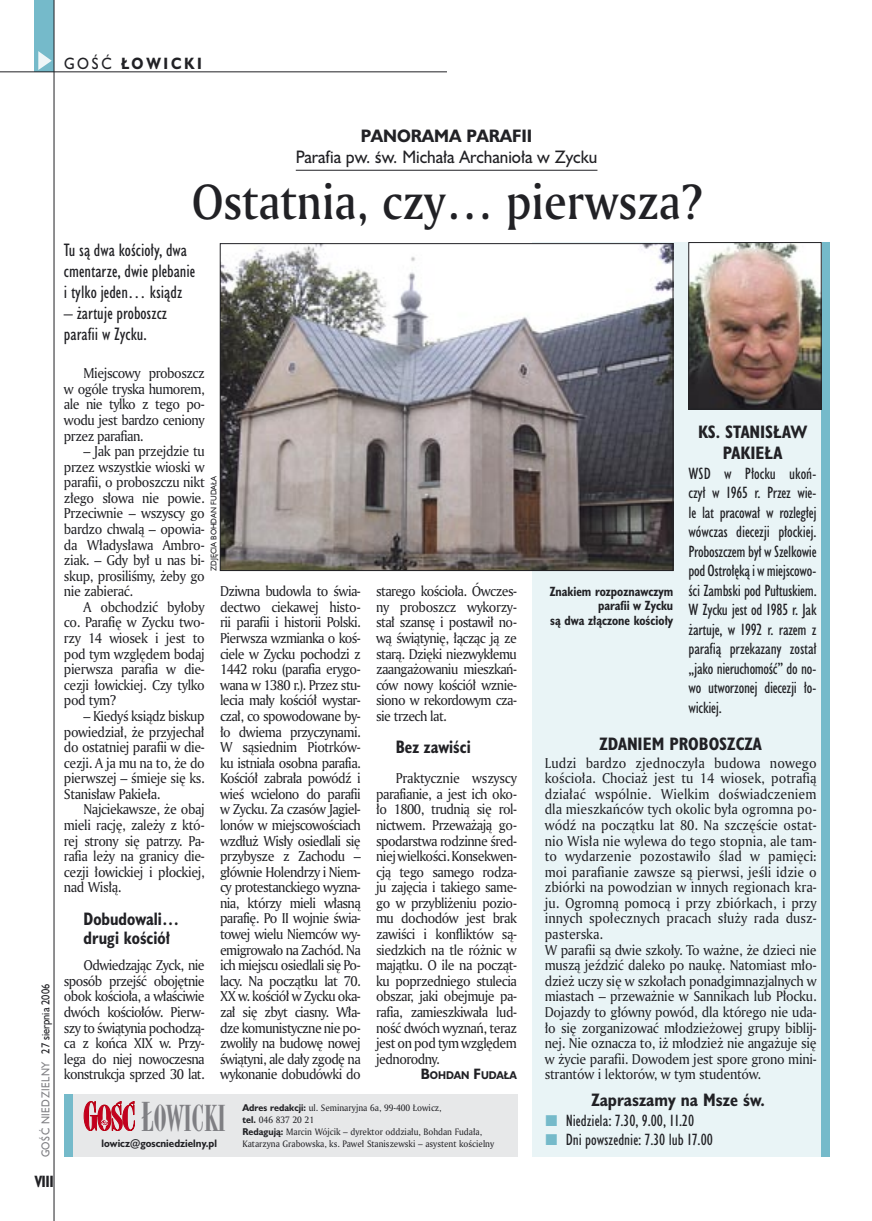
<style>
.page{position:relative;width:872px;height:1221px;background:#fff}
.page>*{position:absolute;margin:0;border:0;box-sizing:border-box;transform-origin:0 0}
._05a_tytyl_AmMd_32_pt{font:48px "Amerigo Md PL";color:#212125;scale:.9 1}
._05a_tytyl_AmMd_48_pt{font:34.5px "Modern 735 PL";color:#7f7f83;scale:.9 1}
._06-4_lead_lokal_HuCn_11_pt{font:16.5px/21px "Humanst 521 Cn PL";color:#212125}
._04-2_tytul_ramki{font:700 16.5px/21px "Humanst 521 Cn PL";color:#212125;text-align:center}
._04-3_nadtytul_lokal{font:16.5px/21px "Humanst 521 PL";color:#212125;text-align:center;scale:.94 1}
._04_srodtytul_HuCB_11_pt{font:700 16.5px/19.5px "Humanst 521 Cn PL";color:#212125;scale:.94 1}
._03-2_body_do_ramki{font:15px/19.5px "Humanst 521 Cn PL";letter-spacing:-.02em;color:#212125;text-align:justify}
._03-2_body_do_ramki-2{font:15px "Humanst 521 Cn PL";color:#212125}
._15a_temat_lewo{font:700 15px "Humanst 521 PL";letter-spacing:.2em;color:#212125;scale:.9 1}
._16_pagina_lewa{font:700 15px "Humanst 521 Cn PL";color:#212125;scale:.94 1}
._01_body_tekst{font:13.8px/15.6px "Amerigo PL";letter-spacing:-.04em;color:#212125;text-align:justify;scale:.94 1}
._03-4_body_liturgii{font:13.8px/15.6px "Amerigo PL";letter-spacing:-.02em;color:#212125;text-align:justify;scale:.94 1}
._09_podpis_zdjecia_HuCnB{font:700 12.3px/14.4px "Humanst 521 Cn PL";color:#212125;text-align:right;scale:.94 1}
._18a_data_lewa_GOSC{font:10.5px "Humanst 521 PL";letter-spacing:.05em;color:#7f7f83;scale:.9 1}
._18_data_lewa{font:10.5px "Humanst 521 PL";color:#212125;scale:.9 1}
._12a_autor_na_koncu_HuBd{font:700 10.35px "Humanst 521 PL";color:#212125;scale:.9 1}
._20a_stopka_adres{font:700 9.9px "Humanst 521 PL";color:#212125;scale:.94 1}
._20b_stopka_dzial{font:9px "Amerigo PL";color:#212125;scale:.94 1}
._09a_autor_zdjecia_Hu_5_pt{font:7.5px "Humanst 521 PL";color:#212125;scale:.94 1}
.s1{font-weight:400}
.s2{font-weight:700}
.s3{font-size:13.8px}
.s4{font-size:38.4px}
.s5{font-family:"Humanst 521 PL";font-weight:700}
</style>
<div class="page">
<div style="left:64px;top:1094px;width:453px;height:62px;background:#e7e8e9"></div>
<div style="left:64px;top:1094px;width:8px;height:62px;background:#75baca"></div>
<svg style="left:84px;top:1101px;width:51px;height:29px"></svg>
<div style="left:35px;top:0;width:19px;height:72px;background:#75baca"></div>
<svg style="left:38px;top:51px;width:14px;height:19px"></svg>
<hr style="left:54px;top:0;width:1px;height:1220px;background:#212125">
<hr style="left:0;top:72px;width:447px;height:1px;background:#212125">
<div style="left:532px;top:243px;width:296px;height:913px;background:#e9f4f6"></div>
<img style="left:222px;top:245px;width:449px;height:323px">
<div style="left:220px;top:243px;width:453px;height:327px;border:1px solid #212125"></div>
<div style="left:821px;top:243px;width:8px;height:913px;background:#75baca"></div>
<hr style="left:296px;top:170px;width:301px;height:1px;background:#212125">
<img style="left:690px;top:244px;width:129px;height:163px">
<div style="left:688px;top:242px;width:133px;height:167px;border:1px solid #212125"></div>
<p class="_15a_temat_lewo" style="left:64px;top:53px;width:155px"><span class="s1">GOŚĆ</span> ŁOWICKI</p>
<p class="_18_data_lewa" style="left:38px;top:1053px;width:79px;rotate:-90deg">27 sierpnia 2006</p>
<p class="_18a_data_lewa_GOSC" style="left:38px;top:1157px;width:108px;rotate:-90deg">GOŚĆ NIEDZIELNY</p>
<p class="_16_pagina_lewa" style="left:35px;top:1170px;width:22px">VIII</p>
<p class="_04-3_nadtytul_lokal" style="left:296px;top:125px;width:322px"><span class="s2">PANORAMA PARAFII<br></span>Parafia pw. św. Michała Archanioła w Zycku</p>
<p class="_05a_tytyl_AmMd_32_pt" style="left:192px;top:170px;width:568px">Ostatnia, czy… pierwsza?</p>
<p class="_06-4_lead_lokal_HuCn_11_pt" style="left:64px;top:239px;width:133px">Tu są dwa kościoły, dwa cmentarze, dwie plebanie i tylko jeden… ksiądz</p>
<p class="_06-4_lead_lokal_HuCn_11_pt" style="left:64px;top:302px;width:105px">– żartuje proboszcz parafii w Zycku.</p>
<p class="_01_body_tekst" style="left:64px;top:365px;width:151px;text-indent:20px">Miejscowy proboszcz w ogóle tryska humorem, ale nie tylko z tego po&shy;wodu jest bardzo ceniony przez parafian.</p>
<p class="_01_body_tekst" style="left:64px;top:443px;width:151px;text-indent:20px">– Jak pan przejdzie tu przez wszystkie wioski w parafii, o proboszczu nikt złego słowa nie powie.<br>Przeciwnie – wszyscy go bardzo chwalą – opowia&shy;da Władysława Ambro&shy;ziak. – Gdy był u nas bi&shy;skup, prosiliśmy, żeby go nie zabierać.</p>
<p class="_01_body_tekst" style="left:64px;top:598px;width:151px;text-indent:20px">A obchodzić byłoby co. Parafię w Zycku two&shy;rzy 14 wiosek i jest to pod tym względem bodaj pierwsza parafia w die&shy;cezji łowickiej. Czy tylko pod tym?</p>
<p class="_01_body_tekst" style="left:64px;top:707px;width:151px;text-indent:20px">– Kiedyś ksiądz biskup powiedział, że przyjechał do ostatniej parafii w die&shy;cezji. A ja mu na to, że do pierwszej – śmieje się ks.<br>Stanisław Pakieła.</p>
<p class="_01_body_tekst" style="left:64px;top:801px;width:151px;text-indent:20px">Najciekawsze, że obaj mieli rację, zależy z któ&shy;rej strony się patrzy. Pa&shy;rafia leży na granicy die&shy;cezji łowickiej i płockiej, nad Wisłą.</p>
<p class="_04_srodtytul_HuCB_11_pt" style="left:83px;top:908px;width:103px">Dobudowali… drugi kościół</p>
<p class="_01_body_tekst" style="left:64px;top:957px;width:151px;text-indent:20px">Odwiedzając Zyck, nie sposób przejść obojętnie obok kościoła, a właściwie dwóch kościołów. Pierw&shy;szy to świątynia pochodzą&shy;ca z końca XIX w. Przy&shy;lega do niej nowoczesna konstrukcja sprzed 30 lat.</p>
<p class="_09a_autor_zdjecia_Hu_5_pt" style="left:209px;top:571px;width:103px;rotate:-90deg">ZDJĘCIA BOHDAN FUDAŁA</p>
<p class="_01_body_tekst" style="left:220px;top:583px;width:151px">Dziwna budowla to świa&shy;dectwo ciekawej histo&shy;rii parafii i historii Polski.<br>Pierwsza wzmianka o koś&shy;ciele w Zycku pochodzi z 1442 roku (parafia erygo&shy;wana w 1380 r.). Przez stu&shy;lecia mały kościół wystar&shy;czał, co spowodowane by&shy;ło dwiema przyczynami.<br>W sąsiednim Piotrków&shy;ku istniała osobna parafia.<br>Kościół zabrała powódź i wieś wcielono do parafii w Zycku. Za czasów Jagiel&shy;lonów w miejscowościach wzdłuż Wisły osiedlali się przybysze z Zachodu – głównie Holendrzy i Niem&shy;cy protestanckiego wyzna&shy;nia, którzy mieli własną parafię. Po II wojnie świa&shy;towej wielu Niemców wy&shy;emigrowało na Zachód. Na ich miejscu osiedlali się Po&shy;lacy. Na początku lat 70.<br>XX w. kościół w Zycku oka&shy;zał się zbyt ciasny. Wła&shy;dze komunistyczne nie po&shy;zwoliły na budowę nowej świątyni, ale dały zgodę na wykonanie dobudówki do</p>
<p class="_01_body_tekst" style="left:376px;top:583px;width:151px">starego kościoła. Ówczes&shy;ny proboszcz wykorzy&shy;stał szansę i postawił no&shy;wą świątynię, łącząc ją ze starą. Dzięki niezwykłemu zaangażowaniu mieszkań&shy;ców nowy kościół wznie&shy;siono w rekordowym cza&shy;sie trzech lat.</p>
<p class="_04_srodtytul_HuCB_11_pt" style="left:396px;top:736px;width:81px">Bez zawiści</p>
<p class="_01_body_tekst" style="left:376px;top:770px;width:151px;text-indent:20px">Praktycznie wszyscy parafianie, a jest ich oko&shy;ło 1800, trudnią się rol&shy;nictwem. Przeważają go&shy;spodarstwa rodzinne śred&shy;niej wielkości. Konsekwen&shy;cją tego samego rodza&shy;ju zajęcia i takiego same&shy;go w przybliżeniu pozio&shy;mu dochodów jest brak zawiści i konfliktów są&shy;siedzkich na tle różnic w majątku. O ile na począt&shy;ku poprzedniego stulecia obszar, jaki obejmuje pa&shy;rafia, zamieszkiwała lud&shy;ność dwóch wyznań, teraz jest on pod tym względem jednorodny.</p>
<p class="_12a_autor_na_koncu_HuBd" style="left:421px;top:1068px;width:108px"><span class="s3">B</span>OHDAN <span class="s3">F</span>UDAŁA</p>
<p class="_05a_tytyl_AmMd_48_pt" style="left:141px;top:1096px;width:96px"><span class="s4">Ł</span>OWICKI</p>
<p class="_20b_stopka_dzial" style="left:243px;top:1101px;width:213px"><span class="s5">Adres redakcji:</span> ul. Seminaryjna 6a, 99-400 Łowicz,</p>
<p class="_20b_stopka_dzial" style="left:243px;top:1113px;width:78px"><span class="s5">tel.</span> 046 837 20 21</p>
<p class="_20b_stopka_dzial" style="left:243px;top:1125px;width:256px"><span class="s5">Redagują:</span> Marcin Wójcik – dyrektor oddziału, Bohdan Fudała,</p>
<p class="_20a_stopka_adres" style="left:102px;top:1136px;width:124px">lowicz@goscniedzielny.pl</p>
<p class="_20b_stopka_dzial" style="left:243px;top:1137px;width:269px">Katarzyna Grabowska, ks. Paweł Staniszewski – asystent kościelny</p>
<p class="_09_podpis_zdjecia_HuCnB" style="left:549px;top:584px;width:133px">Znakiem rozpoznawczym parafii w Zycku</p>
<p class="_09_podpis_zdjecia_HuCnB" style="left:550px;top:612px;width:132px">są dwa złączone kościoły</p>
<p class="_04-2_tytul_ramki" style="left:698px;top:421px;width:110px">KS. STANISŁAW<br>PAKIEŁA</p>
<p class="_03-2_body_do_ramki" style="left:688px;top:463px;width:130px">WSD w Płocku ukoń&shy;czył w 1965 r. Przez wie&shy;le lat pracował w rozległej wówczas diecezji płockiej.<br>Proboszczem był w Szelkowie pod Ostrołęką i w miejscowo&shy;ści Zambski pod Pułtuskiem.<br>W Zycku jest od 1985 r. Jak żartuje, w 1992 r. razem z parafią przekazany został „jako nieruchomość” do no&shy;wo utworzonej diecezji ło&shy;wickiej.</p>
<p class="_04-2_tytul_ramki" style="left:599px;top:732px;width:164px">ZDANIEM PROBOSZCZA</p>
<p class="_03-4_body_liturgii" style="left:545px;top:754px;width:291px">Ludzi bardzo zjednoczyła budowa nowego kościoła. Chociaż jest tu 14 wiosek, potrafią działać wspólnie. Wielkim doświadczeniem dla mieszkańców tych okolic była ogromna po&shy;wódź na początku lat 80. Na szczęście ostat&shy;nio Wisła nie wylewa do tego stopnia, ale tam&shy;to wydarzenie pozostawiło ślad w pamięci: moi parafianie zawsze są pierwsi, jeśli idzie o zbiórki na powodzian w innych regionach kra&shy;ju. Ogromną pomocą i przy zbiórkach, i przy innych społecznych pracach służy rada dusz&shy;pasterska.</p>
<p class="_03-4_body_liturgii" style="left:545px;top:941px;width:291px">W parafii są dwie szkoły. To ważne, że dzieci nie muszą jeździć daleko po naukę. Natomiast mło&shy;dzież uczy się w szkołach ponadgimnazjalnych w miastach – przeważnie w Sannikach lub Płocku.<br>Dojazdy to główny powód, dla którego nie uda&shy;ło się zorganizować młodzieżowej grupy biblij&shy;nej. Nie oznacza to, iż młodzież nie angażuje się w życie parafii. Dowodem jest spore grono mini&shy;strantów i lektorów, w tym studentów.</p>
<p class="_04-2_tytul_ramki" style="left:591px;top:1089px;width:175px">Zapraszamy na Msze św.</p>
<p class="_03-2_body_do_ramki-2" style="left:565px;top:1110px;width:130px">Niedziela: 7.30, 9.00, 11.20</p>
<p class="_03-2_body_do_ramki-2" style="left:565px;top:1130px;width:149px">Dni powszednie: 7.30 lub 17.00</p>
</div>
